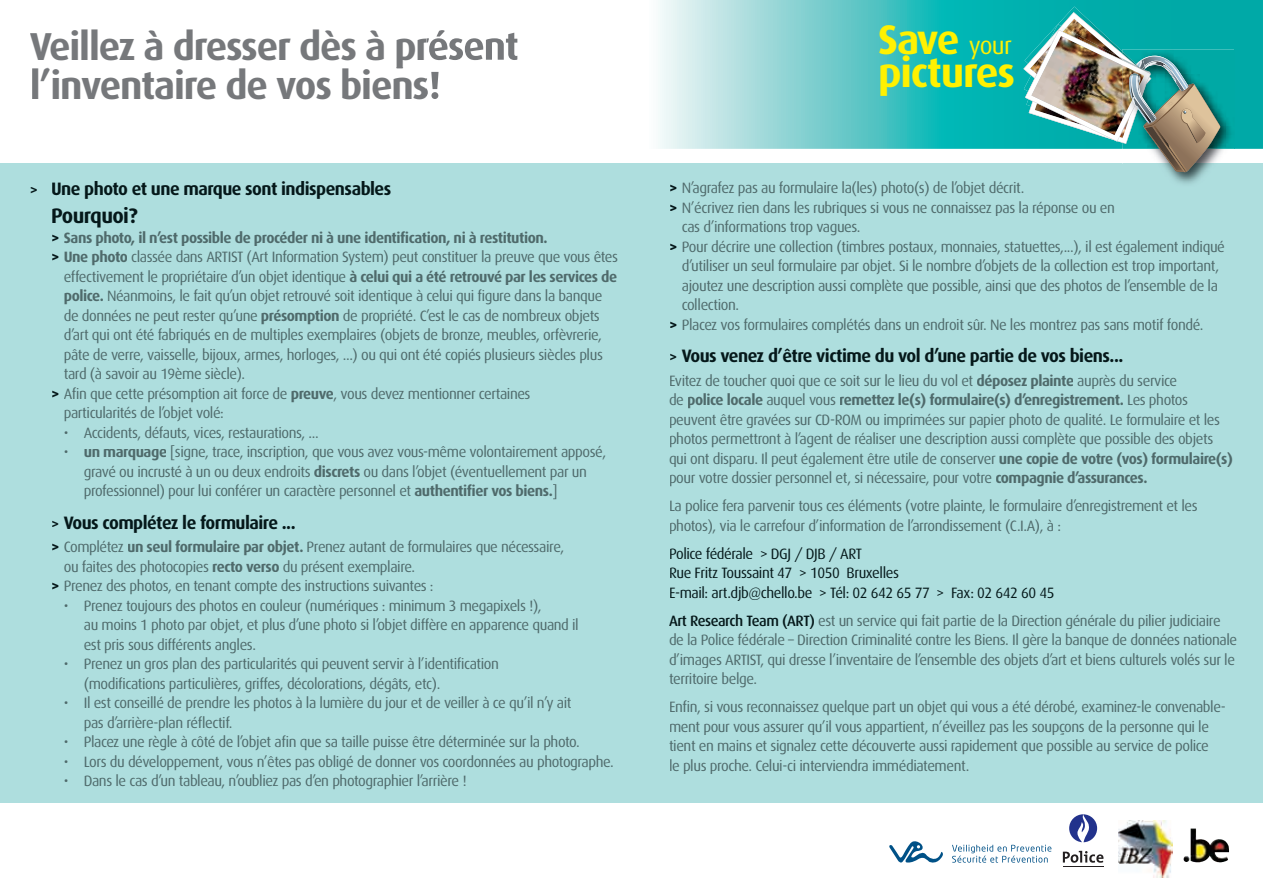
<style>
.page{position:relative;width:1263px;height:893px;background:#fff}
.page>*{position:absolute;margin:0;border:0;box-sizing:border-box;transform-origin:0 0}
.t1{font:700 41.4px/32.2px "Dax";letter-spacing:-.03em;color:#fff101}
.t2{font:700 39px "Dax";letter-spacing:-.03em;color:#76787b}
.t3{font:700 21px "Dax";letter-spacing:-.03em;color:#05181a}
.t4{font:700 18px "Dax";letter-spacing:-.03em;color:#05181a}
.t5{font:15px/19.5px "Dax";letter-spacing:-.03em;color:#4f6a6b}
.t6{font:15px/19.5px "Dax";letter-spacing:-.03em;color:#05181a}
.t7{font:700 15px "Dax";letter-spacing:-.03em;color:#4f6a6b}
.s1{font-size:15px}
.s2{font-weight:800;color:#05181a}
.s3{font-weight:700}
.s4{font-weight:400;font-size:24.6px}
.s5{font-weight:500;color:#05181a}
</style>
<div class="page">
<svg style="left:438px;top:0;width:825px;height:149px"></svg>
<div style="left:0;top:163px;width:1263px;height:639px;background:#aedede"></div>
<img style="left:1183px;top:829px;width:46px;height:33px">
<img style="left:1119px;top:821px;width:54px;height:56px">
<img style="left:1234px;top:49px;width:1px;height:100px">
<img style="left:1024px;top:7px;width:98px;height:5px">
<img style="left:1220px;top:49px;width:14px;height:106px">
<img style="left:1169px;top:173px;width:35px;height:11px">
<img style="left:1023px;top:12px;width:197px;height:161px">
<img style="left:427px;top:71px;width:11px;height:28px">
<hr style="left:32px;top:68px;width:395px;height:1px;background:#76787b">
<svg style="left:427px;top:29px;width:91px;height:40px"></svg>
<svg style="left:1069px;top:814px;width:28px;height:28px"></svg>
<svg style="left:1063px;top:851px;width:40px;height:12px"></svg>
<hr style="left:1063px;top:866px;width:40px;height:1px;background:#231f20">
<svg style="left:889px;top:841px;width:162px;height:22px"></svg>
<h2 class="t2" style="left:30px;top:24px;width:491px">Veillez à dresser dès à présent</h2>
<h2 class="t2" style="left:30px;top:63px;width:413px">l’inventaire de vos biens!</h2>
<p class="t4" style="left:30px;top:179px;width:363px"><span class="s1">&gt;</span> Une photo et une marque sont indispensables</p>
<h3 class="t3" style="left:51px;top:204px;width:88px">Pourquoi?</h3>
<p class="t7" style="left:51px;top:229px;width:498px"><span class="s2">&gt;</span> Sans photo, il n’est possible de procéder ni à une identification, ni à restitution.</p>
<p class="t5" style="left:51px;top:247px;width:568px"><span class="s2">&gt;</span> <span class="s3">Une photo</span> classée dans ARTIST (Art Information System) peut constituer la preuve que vous êtes</p>
<p class="t5" style="left:64px;top:267px;width:555px">effectivement le propriétaire d’un objet identique <span class="s3">à celui qui a été retrouvé par les services de</span></p>
<p class="t5" style="left:64px;top:286px;width:540px"><span class="s3">police.</span> Néanmoins, le fait qu’un objet retrouvé soit identique à celui qui figure dans la banque</p>
<p class="t5" style="left:64px;top:306px;width:538px">de données ne peut rester qu’une <span class="s3">présomption</span> de propriété. C’est le cas de nombreux objets</p>
<p class="t5" style="left:64px;top:325px;width:540px">d’art qui ont été fabriqués en de multiples exemplaires (objets de bronze, meubles, orfèvrerie,</p>
<p class="t5" style="left:64px;top:345px;width:541px">pâte de verre, vaisselle, bijoux, armes, horloges, ...) ou qui ont été copiés plusieurs siècles plus</p>
<p class="t5" style="left:64px;top:364px;width:183px">tard (à savoir au 19ème siècle).</p>
<p class="t5" style="left:51px;top:384px;width:481px"><span class="s2">&gt;</span> Afin que cette présomption ait force de <span class="s3">preuve</span>, vous devez mentionner certaines</p>
<p class="t5" style="left:64px;top:403px;width:162px">particularités de l’objet volé:</p>
<p class="t5" style="left:64px;top:423px;width:256px">• Accidents, défauts, vices, restaurations, ...</p>
<p class="t5" style="left:84px;top:442px;width:524px;text-indent:-20px">• <span class="s3">un marquage</span> [signe, trace, inscription, que vous avez vous-même volontairement apposé, gravé ou incrusté à un ou deux endroits <span class="s3">discrets</span> ou dans l’objet (éventuellement par un professionnel) pour lui conférer un caractère personnel et <span class="s3">authentifier vos biens.</span>]</p>
<p class="t4" style="left:51px;top:512px;width:246px"><span class="s1">&gt;</span> Vous complétez le formulaire ...</p>
<p class="t5" style="left:51px;top:537px;width:515px"><span class="s2">&gt;</span> Complétez <span class="s3">un seul formulaire par objet.</span> Prenez autant de formulaires que nécessaire,</p>
<p class="t5" style="left:64px;top:557px;width:353px">ou faites des photocopies <span class="s3">recto verso</span> du présent exemplaire.</p>
<p class="t5" style="left:51px;top:576px;width:384px"><span class="s2">&gt;</span> Prenez des photos, en tenant compte des instructions suivantes :</p>
<p class="t5" style="left:84px;top:596px;width:497px;text-indent:-20px">• Prenez toujours des photos en couleur (numériques : minimum 3 megapixels !),<br>au moins 1 photo par objet, et plus d’une photo si l’objet diffère en apparence quand il est pris sous différents angles.</p>
<p class="t5" style="left:84px;top:654px;width:417px;text-indent:-20px">• Prenez un gros plan des particularités qui peuvent servir à l’identification (modifications particulières, griffes, décolorations, dégâts, etc).</p>
<p class="t5" style="left:84px;top:693px;width:489px;text-indent:-20px">• Il est conseillé de prendre les photos à la lumière du jour et de veiller à ce qu’il n’y ait pas d’arrière-plan réflectif.</p>
<p class="t5" style="left:64px;top:732px;width:517px">• Placez une règle à côté de l’objet afin que sa taille puisse être déterminée sur la photo.</p>
<p class="t5" style="left:64px;top:752px;width:552px">• Lors du développement, vous n’êtes pas obligé de donner vos coordonnées au photographe.</p>
<p class="t5" style="left:64px;top:771px;width:404px">• Dans le cas d’un tableau, n’oubliez pas d’en photographier l’arrière !</p>
<h1 class="t1" style="left:878px;top:24px;width:138px">Save <span class="s4">your </span>pictures</h1>
<p class="t5" style="left:669px;top:178px;width:357px"><span class="s2">&gt;</span> N’agrafez pas au formulaire la(les) photo(s) de l’objet décrit.</p>
<p class="t5" style="left:669px;top:198px;width:447px"><span class="s2">&gt;</span> N’écrivez rien dans les rubriques si vous ne connaissez pas la réponse ou en</p>
<p class="t5" style="left:682px;top:217px;width:180px">cas d’informations trop vagues.</p>
<p class="t5" style="left:669px;top:237px;width:557px"><span class="s2">&gt;</span> Pour décrire une collection (timbres postaux, monnaies, statuettes,...), il est également indiqué</p>
<p class="t5" style="left:682px;top:256px;width:539px">d’utiliser un seul formulaire par objet. Si le nombre d’objets de la collection est trop important,</p>
<p class="t5" style="left:682px;top:276px;width:538px">ajoutez une description aussi complète que possible, ainsi que des photos de l’ensemble de la</p>
<p class="t5" style="left:682px;top:295px;width:59px">collection.</p>
<p class="t5" style="left:669px;top:315px;width:536px"><span class="s2">&gt;</span> Placez vos formulaires complétés dans un endroit sûr. Ne les montrez pas sans motif fondé.</p>
<p class="t4" style="left:669px;top:345px;width:456px"><span class="s1">&gt;</span> Vous venez d’être victime du vol d’une partie de vos biens...</p>
<p class="t5" style="left:669px;top:371px;width:565px">Evitez de toucher quoi que ce soit sur le lieu du vol et <span class="s3">déposez plainte</span> auprès du service<br>de <span class="s3">police locale</span> auquel vous <span class="s3">remettez le(s) formulaire(s) d’enregistrement.</span> Les photos peuvent être gravées sur CD-ROM ou imprimées sur papier photo de qualité. Le formulaire et les photos permettront à l’agent de réaliser une description aussi complète que possible des objets qui ont disparu. Il peut également être utile de conserver <span class="s3">une copie de votre (vos) formulaire(s) </span>pour votre dossier personnel et, si nécessaire, pour votre <span class="s3">compagnie d’assurances.</span></p>
<p class="t5" style="left:669px;top:496px;width:530px">La police fera parvenir tous ces éléments (votre plainte, le formulaire d’enregistrement et les photos), via le carrefour d’information de l’arrondissement (C.I.A), à :</p>
<p class="t6" style="left:669px;top:544px;width:387px">Police fédérale &gt; DGJ / DJB / ART<br>Rue Fritz Toussaint 47 &gt; 1050 Bruxelles<br>E-mail: art.djb@chello.be &gt; Tél: 02 642 65 77 &gt; Fax: 02 642 60 45</p>
<p class="t5" style="left:669px;top:611px;width:570px"><span class="s5">Art Research Team (ART)</span> est un service qui fait partie de la Direction générale du pilier judiciaire de la Police fédérale – Direction Criminalité contre les Biens. Il gère la banque de données nationale d’images ARTIST, qui dresse l’inventaire de l’ensemble des objets d’art et biens culturels volés sur le territoire belge.</p>
<p class="t5" style="left:669px;top:697px;width:558px">Enfin, si vous reconnaissez quelque part un objet qui vous a été dérobé, examinez-le convenable&shy;ment pour vous assurer qu’il vous appartient, n’éveillez pas les soupçons de la personne qui le tient en mains et signalez cette découverte aussi rapidement que possible au service de police<br>le plus proche. Celui-ci interviendra immédiatement.</p>
</div>
